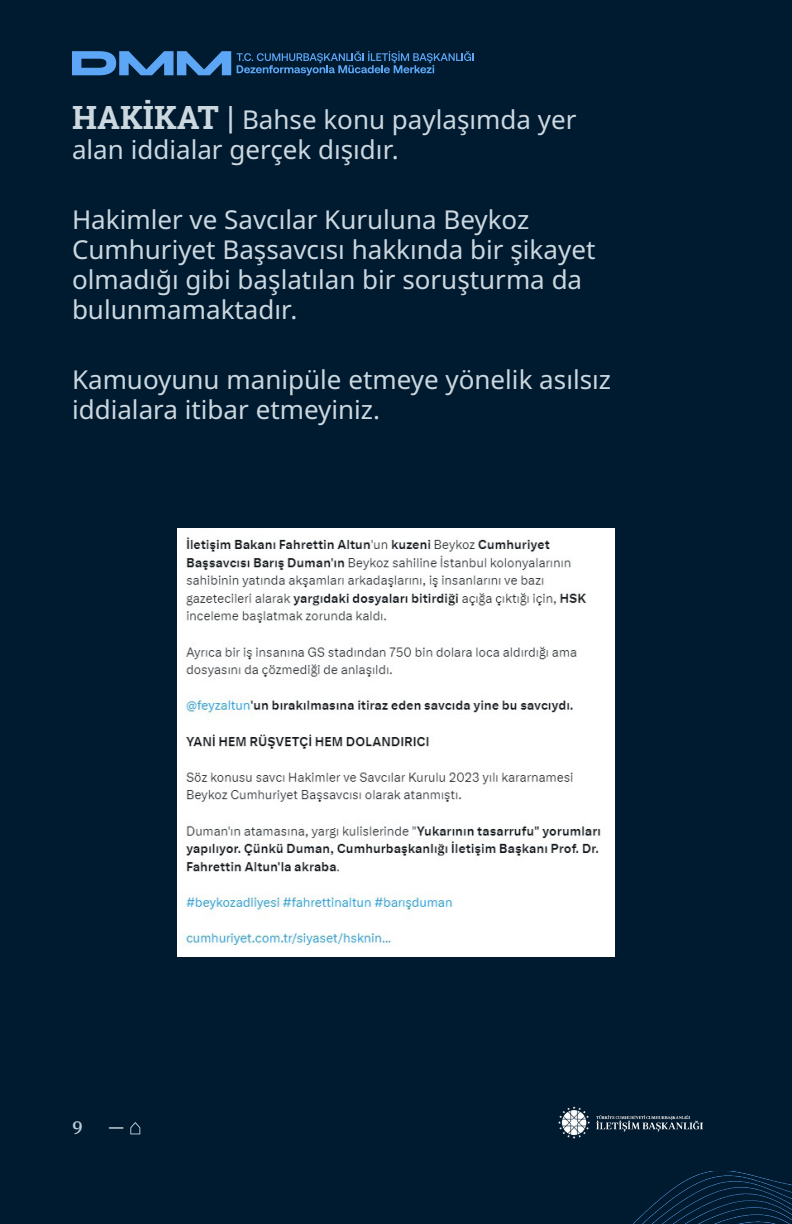
<style>
.page{position:relative;width:792px;height:1224px;background:#001a2f}
.page>*{position:absolute;margin:0;border:0;box-sizing:border-box;transform-origin:0 0}
.t1{font:26px/30px "Noto Sans";color:#ccd8e0}
.t2{font:500 20px "IBM Plex Serif";color:#ccd9e0}
.t3{font:500 18px "IBM Plex Serif";color:#bfccd6}
.s1{font-family:"Roboto Slab";font-weight:700;font-size:32px}
.s2{font-family:"Roboto Slab";font-size:32px}
</style>
<div class="page">
<img style="left:633px;top:1171px;width:159px;height:53px">
<img style="left:558px;top:1106px;width:144px;height:32px">
<svg style="left:130px;top:1122px;width:10px;height:12px"></svg>
<svg style="left:72px;top:51px;width:159px;height:24px"></svg>
<svg style="left:237px;top:51px;width:237px;height:24px"></svg>
<img style="left:177px;top:528px;width:438px;height:428px">
<p class="t1" style="left:72px;top:106px;width:506px"><span class="s1">HAKİKAT</span> <span class="s2">|</span> Bahse konu paylaşımda yer alan iddialar gerçek dışıdır.</p>
<p class="t1" style="left:72px;top:205px;width:525px">Hakimler ve Savcılar Kuruluna Beykoz Cumhuriyet Başsavcısı hakkında bir şikayet olmadığı gibi başlatılan bir soruşturma da bulunmamaktadır.</p>
<p class="t1" style="left:72px;top:365px;width:541px">Kamuoyunu manipüle etmeye yönelik asılsız iddialara itibar etmeyiniz.</p>
<p class="t3" style="left:72px;top:1114px;width:12px">9</p>
<p class="t2" style="left:108px;top:1112px;width:17px">—</p>
</div>
